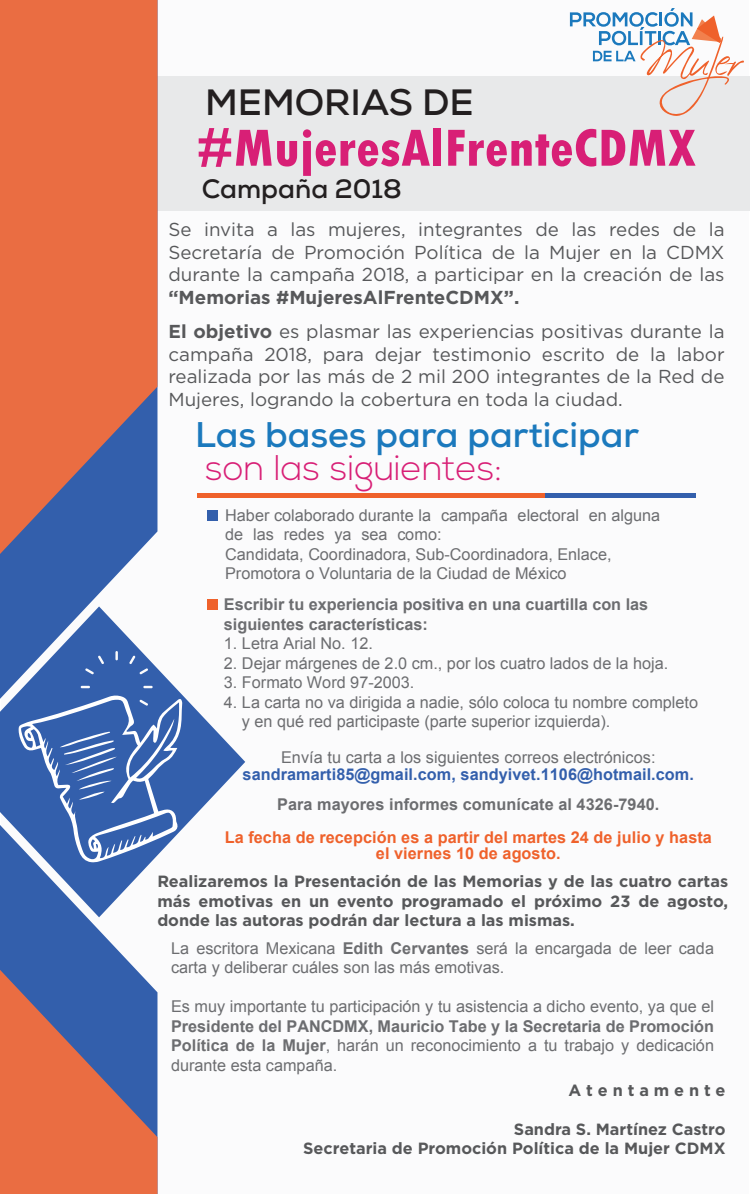
<style>
.page{position:relative;width:750px;height:1194px;background:#fff}
.page>*{position:absolute;margin:0;border:0;box-sizing:border-box;transform-origin:0 0}
.t1{font:800 condensed 55px "Tw Cen";color:#d81f76}
.t2{font:700 36.5px "Nexa";color:#231f20}
.t3{font:700 35.62px "Nexa";color:#1b79bd}
.t4{font:300 35.62px "Nexa";color:#d81f76}
.t5{font:700 26.62px "Nexa";color:#231f20}
.t6{font:18.75px/22.5px "Gotham";color:#57585a;text-align:justify}
.t7{font:16.25px/19.5px "Arial";color:#6c6d70}
.t8{font:700 16.25px/19.5px "Arial";color:#6c6d70}
.t9{font:700 16.25px/19.5px "Gotham";color:#57585a;text-align:justify}
.t10{font:700 16.25px/16.2px "Arial";letter-spacing:.005em;color:#ef612b;text-align:center}
.t11{font:700 16.25px "Arial";letter-spacing:.005em;color:#335fac}
.s1{font-weight:700}
.s2{font-weight:400}
</style>
<div class="page">
<div style="left:1px;top:0;width:748px;height:1194px;background:#fbfbfc"></div>
<div style="left:0;top:77px;width:750px;height:134px;background:#e8e9ea"></div>
<svg style="left:0;top:554px;width:137px;height:416px;fill:#335fac"></svg>
<svg style="left:0;top:970px;width:157px;height:224px"></svg>
<svg style="left:0;top:0;width:157px;height:554px;fill:#ea6d42"></svg>
<svg style="left:0;top:606px;width:245px;height:311px"></svg>
<svg style="left:570px;top:8px;width:175px;height:108px"></svg>
<svg style="left:115px;top:651px;width:3px;height:9px"></svg>
<svg style="left:85px;top:655px;width:19px;height:19px"></svg>
<svg style="left:81px;top:686px;width:9px;height:2px"></svg>
<svg style="left:19px;top:695px;width:163px;height:167px"></svg>
<svg style="left:143px;top:686px;width:10px;height:2px"></svg>
<svg style="left:129px;top:655px;width:19px;height:19px"></svg>
<div style="left:198px;top:493px;width:347px;height:5px;background:#ef612b"></div>
<div style="left:545px;top:493px;width:150px;height:5px;background:#335fac"></div>
<div style="left:208px;top:510px;width:10px;height:10px;background:#335fac"></div>
<div style="left:208px;top:599px;width:10px;height:10px;background:#ef612b"></div>
<h2 class="t2" style="left:205px;top:79px;width:270px">MEMORIAS DE</h2>
<h1 class="t1" style="left:197px;top:115px;width:501px">#MujeresAlFrenteCDMX</h1>
<h3 class="t5" style="left:202px;top:171px;width:202px">Campaña 2018</h3>
<p class="t6" style="left:168px;top:218px;width:558px">Se invita a las mujeres, integrantes de las redes de la Secretaría de Promoción Política de la Mujer en la CDMX durante la campaña 2018, a participar en la creación de las</p>
<p class="t6" style="left:168px;top:279px;width:558px;line-height:34.5px"><span class="s1">“Memorias #MujeresAlFrenteCDMX”.<br>El objetivo</span> es plasmar las experiencias positivas durante la</p>
<p class="t6" style="left:168px;top:342px;width:558px">campaña 2018, para dejar testimonio escrito de la labor realizada por las más de 2 mil 200 integrantes de la Red de Mujeres, logrando la cobertura en toda la ciudad.</p>
<h3 class="t3" style="left:195px;top:412px;width:445px">Las bases para participar</h3>
<h3 class="t4" style="left:205px;top:447px;width:299px">son las siguientes:</h3>
<p class="t7" style="left:225px;top:505px;width:437px">Haber colaborado durante la campaña electoral en alguna de las redes ya sea como:<br>Candidata, Coordinadora, Sub-Coordinadora, Enlace, Promotora o Voluntaria de la Ciudad de México</p>
<p class="t8" style="left:224px;top:595px;width:426px">Escribir tu experiencia positiva en una cuartilla con las siguientes características:</p>
<p class="t7" style="left:224px;top:634px;width:151px">1. Letra Arial No. 12.</p>
<p class="t7" style="left:224px;top:653px;width:446px">2. Dejar márgenes de 2.0 cm., por los cuatro lados de la hoja.</p>
<p class="t7" style="left:224px;top:673px;width:192px">3. Formato Word 97-2003.</p>
<p class="t7" style="left:242px;top:692px;width:458px;text-indent:-18px">4. La carta no va dirigida a nadie, sólo coloca tu nombre completo y en qué red participaste (parte superior izquierda).</p>
<p class="t7" style="left:281px;top:747px;width:376px">Envía tu carta a los siguientes correos electrónicos:</p>
<p class="t11" style="left:243px;top:763px;width:453px">sandramarti85@gmail.com, sandyivet.1106@hotmail.com.</p>
<p class="t8" style="left:277px;top:795px;width:384px">Para mayores informes comunícate al 4326-7940.</p>
<p class="t10" style="left:225px;top:829px;width:489px">La fecha de recepción es a partir del martes 24 de julio y hasta el viernes 10 de agosto.</p>
<p class="t9" style="left:157px;top:872px;width:572px">Realizaremos la Presentación de las Memorias y de las cuatro cartas más emotivas en un evento programado el próximo 23 de agosto, donde las autoras podrán dar lectura a las mismas.</p>
<p class="t7" style="left:171px;top:938px;width:544px">La escritora Mexicana <span class="s1">Edith Cervantes</span> será la encargada de leer cada carta y deliberar cuáles son las más emotivas.</p>
<p class="t7" style="left:171px;top:997px;width:544px">Es muy importante tu participación y tu asistencia a dicho evento, ya que el</p>
<p class="t8" style="left:171px;top:1017px;width:545px;text-align:justify">Presidente del PANCDMX, Mauricio Tabe y la Secretaria de Promoción Política de la Mujer<span class="s2">, harán un reconocimiento a tu trabajo y dedicación durante esta campaña.</span></p>
<p class="t9" style="left:569px;top:1080px;width:159px">A t e n t a m e n t e</p>
<p class="t9" style="left:303px;top:1119px;width:424px;text-align:right">Sandra S. Martínez Castro<br>Secretaria de Promoción Política de la Mujer CDMX</p>
</div>
